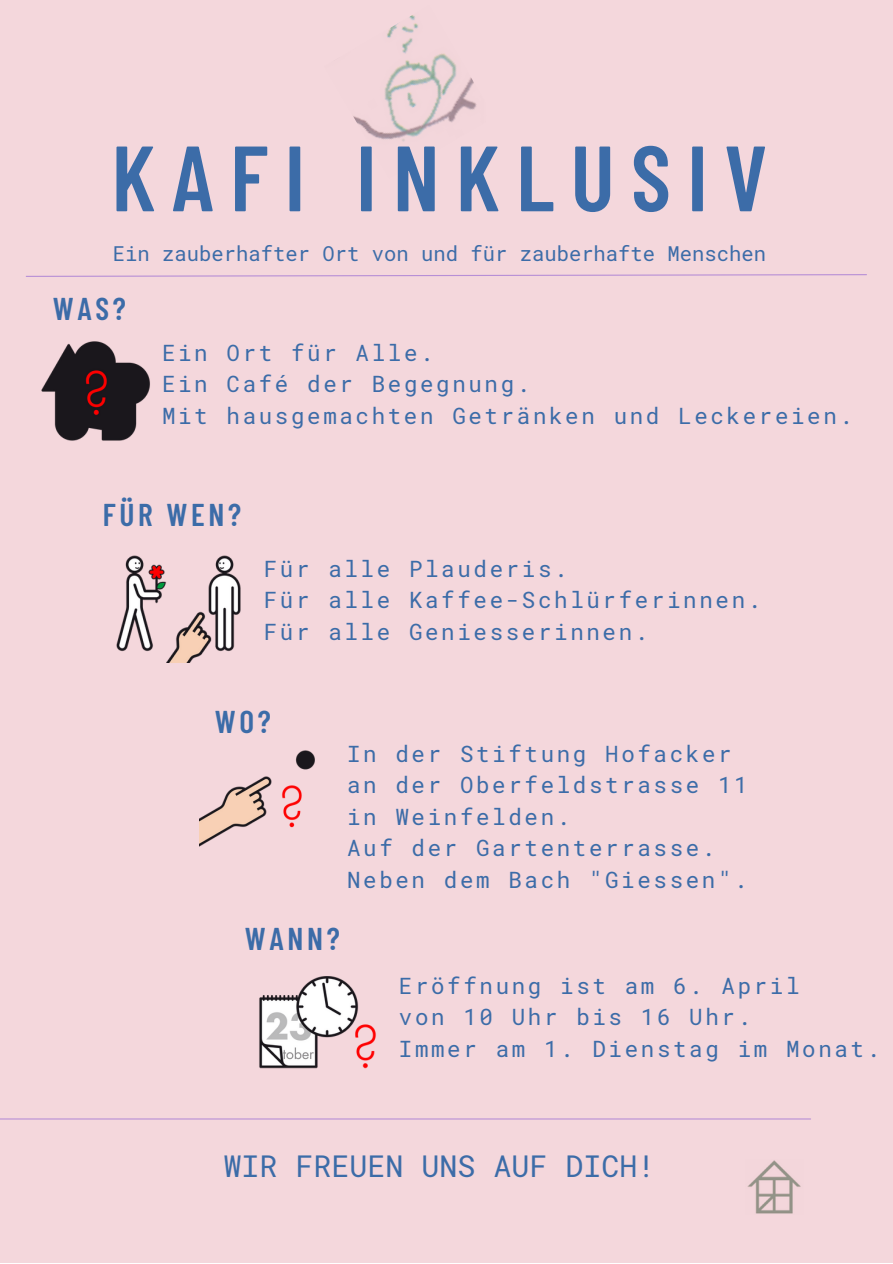
<style>
.page{position:relative;width:893px;height:1264px;background:#fff}
.page>*{position:absolute;margin:0;border:0;box-sizing:border-box;transform-origin:0 0}
.t1{font:600 92.55px "Barlow Condensed";letter-spacing:.175em;color:#3c6ca8}
.t2{font:600 31.5px "Barlow Condensed";letter-spacing:.115em;color:#3c6ca8}
.t3{font:30px "Roboto Mono";color:#3c6ca8}
.t4{font:22.5px/31.5px "Roboto Mono";letter-spacing:.115em;color:#3c6ca8}
.t5{font:20.55px "Roboto Mono";color:#3c6ca8}
</style>
<div class="page">
<div style="left:0;top:0;width:892px;height:1262px;background:#f4d7dc"></div>
<svg style="left:26px;top:274px;width:841px;height:3px"></svg>
<hr style="left:0;top:1118px;width:810px;height:1px;background:#b78fd6">
<img style="left:41px;top:341px;width:109px;height:100px">
<img style="left:116px;top:555px;width:125px;height:107px">
<img style="left:259px;top:976px;width:117px;height:93px">
<img style="left:200px;top:750px;width:115px;height:96px">
<h1 class="t1" style="left:111px;top:119px;width:657px">KAFI INKLUSIV</h1>
<p class="t5" style="left:113px;top:240px;width:655px">Ein zauberhafter Ort von und für zauberhafte Menschen</p>
<h2 class="t2" style="left:53px;top:288px;width:74px">WAS?</h2>
<p class="t4" style="left:162px;top:336px;width:692px">Ein Ort für Alle.<br>Ein Café der Begegnung.<br>Mit hausgemachten Getränken und Leckereien.</p>
<h2 class="t2" style="left:103px;top:494px;width:140px">FÜR WEN?</h2>
<p class="t4" style="left:264px;top:552px;width:499px">Für alle Plauderis.<br>Für alle Kaffee-Schlürferinnen.<br>Für alle Geniesserinnen.</p>
<h2 class="t2" style="left:215px;top:702px;width:57px">WO?</h2>
<p class="t4" style="left:347px;top:737px;width:402px">In der Stiftung Hofacker an der Oberfeldstrasse 11 in Weinfelden.<br>Auf der Gartenterrasse.<br>Neben dem Bach "Giessen".</p>
<h2 class="t2" style="left:245px;top:918px;width:96px">WANN?</h2>
<p class="t4" style="left:399px;top:969px;width:483px">Eröffnung ist am 6. April<br>von 10 Uhr bis 16 Uhr.<br>Immer am 1. Dienstag im Monat.</p>
<h3 class="t3" style="left:223px;top:1145px;width:433px">WIR FREUEN UNS AUF DICH!</h3>
</div>
